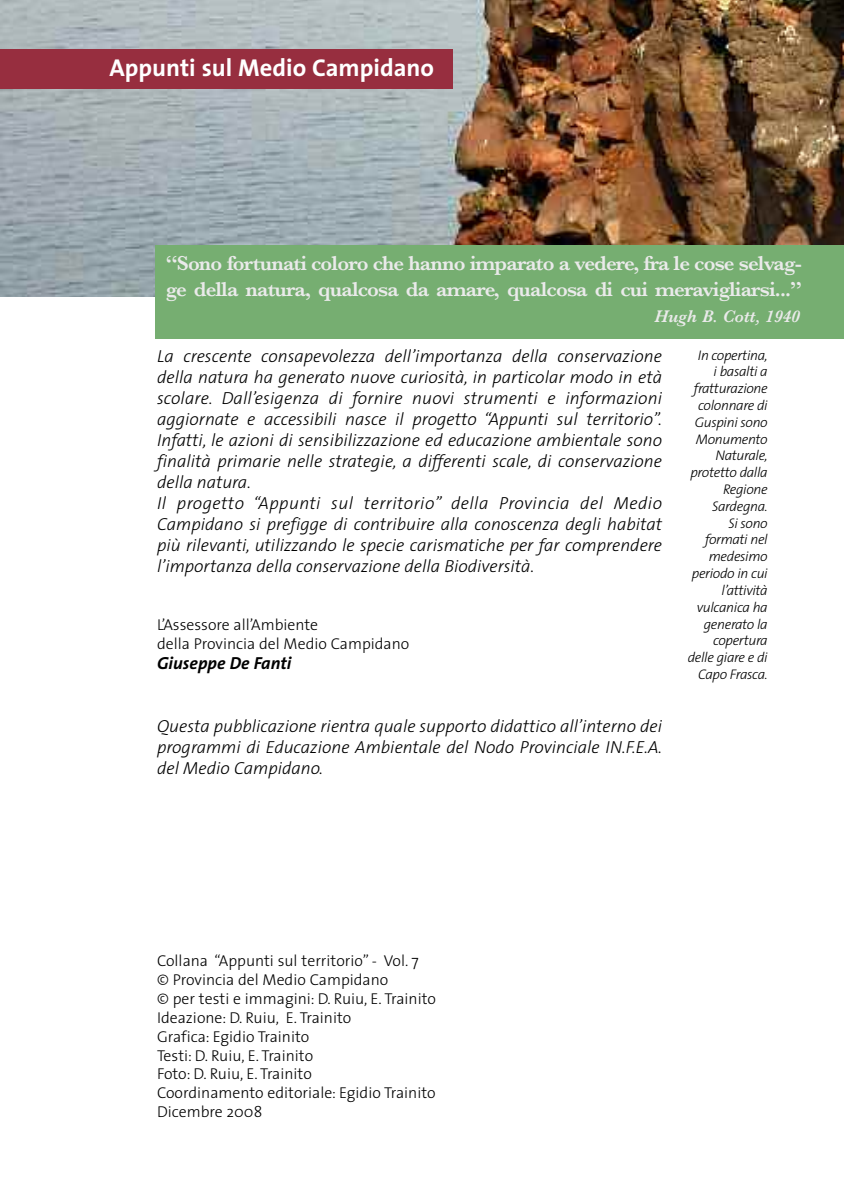
<style>
.page{position:relative;width:844px;height:1191px;background:#fff}
.page>*{position:absolute;margin:0;border:0;box-sizing:border-box;transform-origin:0 0}
.t1{font:700 24.5px "The Sans";color:#fff}
.t2{font:600 21px/26.2px "Baskerville";letter-spacing:-.04em;color:#eaeaea}
.t3{font:italic 300 17.5px/21px "The Sans";color:#000}
.t4{font:italic 700 17.5px "The Sans";color:#000}
.t5{font:italic 600 17.5px "Baskerville";color:#eaeaea}
.t6{font:300 15.75px/18.9px "The Sans";color:#000}
.t7{font:italic 300 14px/16.8px "The Sans";letter-spacing:-.025em;color:#000;text-align:right}
</style>
<div class="page">
<img style="left:0;top:0;width:843px;height:296px">
<div style="left:0;top:50px;width:452px;height:39px;background:#972e3f"></div>
<div style="left:155px;top:245px;width:688px;height:94px;background:#76ae71"></div>
<h1 class="t1" style="left:109px;top:58px;width:326px">Appunti sul Medio Campidano</h1>
<p class="t2" style="left:166px;top:249px;width:637px">“Sono fortunati coloro che hanno imparato a vedere, fra le cose selvag&shy;ge della natura, qualcosa da amare, qualcosa di cui meravigliarsi...”</p>
<p class="t5" style="left:654px;top:306px;width:147px">Hugh B. Cott, 1940</p>
<p class="t3" style="left:157px;top:347px;width:506px">La crescente consapevolezza dell’importanza della conservazione della natura ha generato nuove curiosità, in particolar modo in età scolare. Dall’esigenza di fornire nuovi strumenti e informazioni aggiornate e accessibili nasce il progetto “Appunti sul territorio”.<br>Infatti, le azioni di sensibilizzazione ed educazione ambientale sono finalità primarie nelle strategie, a differenti scale, di conservazione della natura.<br>Il progetto “Appunti sul territorio” della Provincia del Medio Campidano si prefigge di contribuire alla conoscenza degli habitat più rilevanti, utilizzando le specie carismatiche per far comprendere l’importanza della conservazione della Biodiversità.</p>
<p class="t6" style="left:157px;top:616px;width:254px">L’Assessore all’Ambiente<br>della Provincia del Medio Campidano</p>
<p class="t4" style="left:157px;top:656px;width:136px">Giuseppe De Fanti</p>
<p class="t3" style="left:157px;top:717px;width:506px;text-align:justify">Questa pubblicazione rientra quale supporto didattico all’interno dei programmi di Educazione Ambientale del Nodo Provinciale IN.F.E.A. del Medio Campidano.</p>
<p class="t7" style="left:687px;top:348px;width:82px">In copertina,<br>i basalti a fratturazione colonnare di<br>Guspini sono<br>Monumento<br>Naturale, protetto dalla<br>Regione<br>Sardegna.<br>Si sono formati nel medesimo periodo in cui l’attività vulcanica ha generato la copertura delle giare e di<br>Capo Frasca.</p>
<p class="t6" style="left:157px;top:952px;width:280px">Collana “Appunti sul territorio” - Vol. 7<br>© Provincia del Medio Campidano<br>© per testi e immagini: D. Ruiu, E. Trainito<br>Ideazione: D. Ruiu, E. Trainito<br>Grafica: Egidio Trainito<br>Testi: D. Ruiu, E. Trainito<br>Foto: D. Ruiu, E. Trainito<br>Coordinamento editoriale: Egidio Trainito<br>Dicembre 2008</p>
</div>
